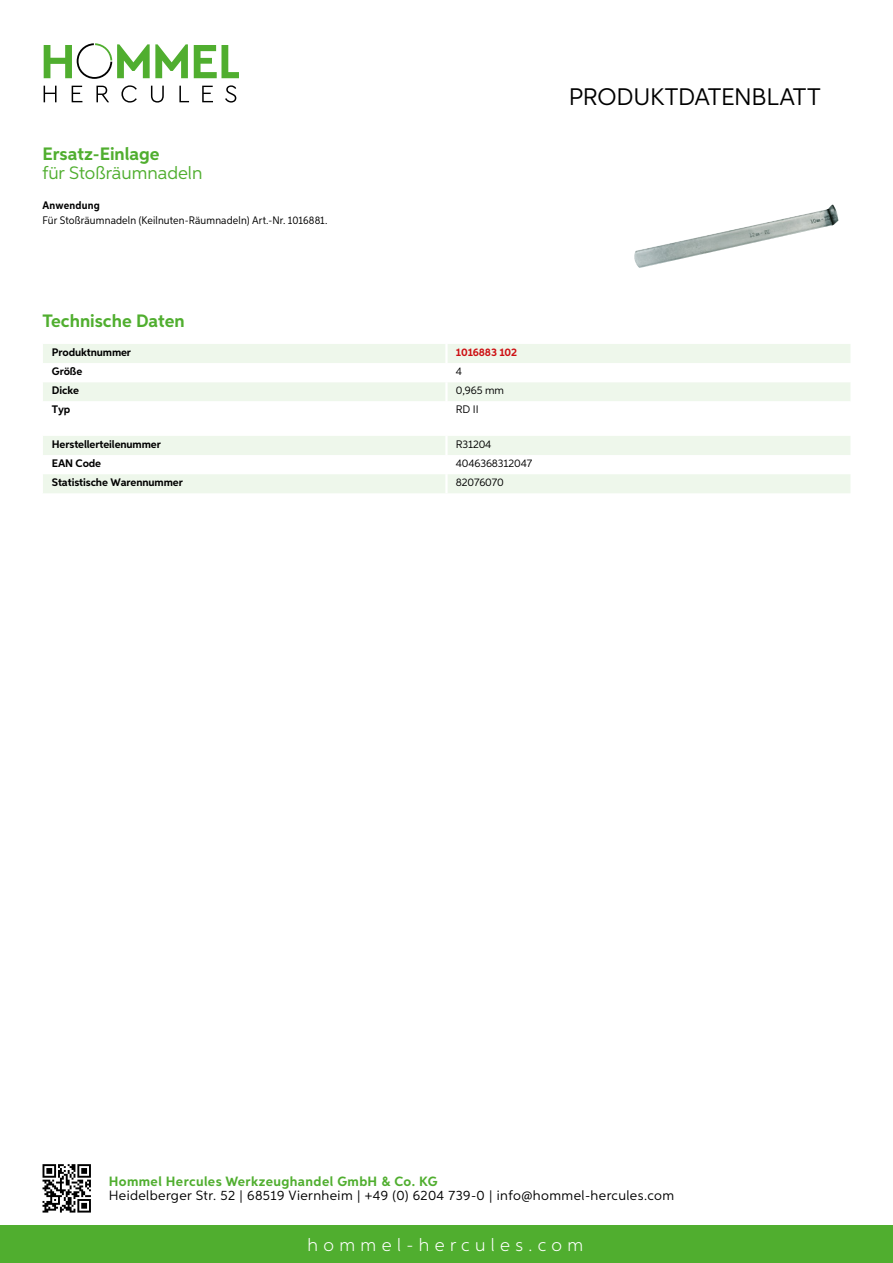
<style>
.page{position:relative;width:893px;height:1263px;background:#fff}
.page>*{position:absolute;margin:0;border:0;box-sizing:border-box;transform-origin:0 0}
.t1{font:24px "Aspira";letter-spacing:-.01em;color:#000}
.t2{font:700 18px "Aspira";color:#50ae2f}
.t3{font:300 18px "Aspira";letter-spacing:.3em;color:#fff}
.t4{font:18px "Aspira";color:#50ae2f}
.t5{font:13.5px "Aspira";letter-spacing:.03em;color:#000}
.t6{font:700 13.5px "Aspira";letter-spacing:.03em;color:#50ae2f}
.t7{font:700 10.95px "Aspira";letter-spacing:-.01em;color:#000}
.t8{font:10.95px "Aspira Nar";letter-spacing:.015em;color:#000}
.t9{font:10.95px "Aspira";letter-spacing:-.01em;color:#000}
.t10{font:700 10.95px "Aspira";letter-spacing:-.01em;color:#cd1013}
.t11{font:700 10.95px "Aspira Nar";letter-spacing:.02em;color:#000}
</style>
<div class="page">
<div style="left:0;top:1226px;width:893px;height:37px;background:#50ae2f"></div>
<svg style="left:43px;top:1164px;width:48px;height:48px"></svg>
<svg style="left:194px;top:45px;width:45px;height:33px"></svg>
<svg style="left:44px;top:43px;width:144px;height:36px"></svg>
<svg style="left:44px;top:86px;width:13px;height:16px"></svg>
<svg style="left:72px;top:86px;width:10px;height:16px"></svg>
<svg style="left:96px;top:86px;width:13px;height:16px"></svg>
<svg style="left:121px;top:85px;width:16px;height:18px"></svg>
<svg style="left:151px;top:86px;width:13px;height:17px"></svg>
<svg style="left:179px;top:86px;width:10px;height:16px"></svg>
<svg style="left:202px;top:86px;width:11px;height:16px"></svg>
<svg style="left:225px;top:85px;width:11px;height:18px"></svg>
<div style="left:43px;top:344px;width:807px;height:19px;background:#eef7eb"></div>
<div style="left:43px;top:382px;width:807px;height:19px;background:#eef7eb"></div>
<hr style="left:445px;top:344px;width:3px;height:19px;background:#fff">
<hr style="left:445px;top:382px;width:3px;height:19px;background:#fff">
<svg style="left:43px;top:436px;width:807px;height:57px"></svg>
<hr style="left:445px;top:474px;width:3px;height:19px;background:#fff">
<img style="left:634px;top:204px;width:204px;height:64px">
<h2 class="t2" style="left:43px;top:142px;width:119px">Ersatz-Einlage</h2>
<h2 class="t4" style="left:43px;top:162px;width:161px">für Stoßräumnadeln</h2>
<p class="t11" style="left:43px;top:199px;width:59px">Anwendung</p>
<p class="t8" style="left:43px;top:214px;width:286px">Für Stoßräumnadeln (Keilnuten-Räumnadeln) Art.-Nr. 1016881.</p>
<h2 class="t2" style="left:43px;top:310px;width:144px">Technische Daten</h2>
<p class="t7" style="left:52px;top:345px;width:81px">Produktnummer</p>
<p class="t10" style="left:456px;top:345px;width:63px">1016883 102</p>
<p class="t7" style="left:52px;top:364px;width:32px">Größe</p>
<p class="t9" style="left:456px;top:365px;width:8px">4</p>
<p class="t7" style="left:52px;top:384px;width:29px">Dicke</p>
<p class="t9" style="left:456px;top:384px;width:50px">0,965 mm</p>
<p class="t7" style="left:52px;top:403px;width:20px">Typ</p>
<p class="t9" style="left:456px;top:403px;width:24px">RD II</p>
<p class="t7" style="left:52px;top:437px;width:111px">Herstellerteilenummer</p>
<p class="t9" style="left:456px;top:437px;width:37px">R31204</p>
<p class="t7" style="left:52px;top:456px;width:51px">EAN Code</p>
<p class="t9" style="left:456px;top:456px;width:78px">4046368312047</p>
<p class="t7" style="left:52px;top:476px;width:132px">Statistische Warennummer</p>
<p class="t9" style="left:456px;top:476px;width:50px">82076070</p>
<h1 class="t1" style="left:569px;top:82px;width:253px">Produktdatenblatt</h1>
<p class="t6" style="left:109px;top:1172px;width:330px">Hommel Hercules Werkzeughandel GmbH &amp; Co. KG</p>
<p class="t5" style="left:109px;top:1187px;width:567px">Heidelberger Str. 52 | 68519 Viernheim | +49 (0) 6204 739-0 | info@hommel-hercules.com</p>
<h2 class="t3" style="left:307px;top:1234px;width:277px">hommel-hercules.com</h2>
</div>
